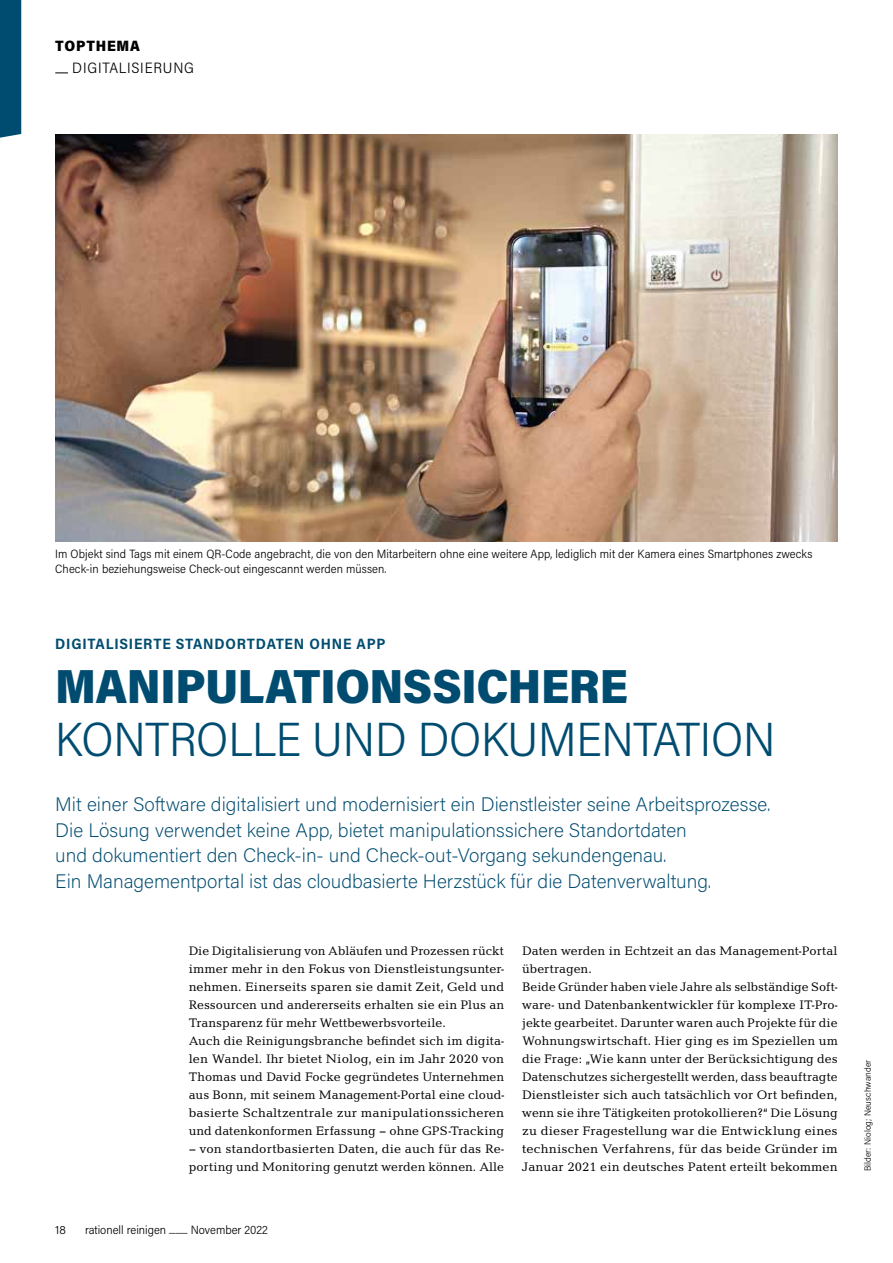
<style>
.page{position:relative;width:893px;height:1263px;background:#fff}
.page>*{position:absolute;margin:0;border:0;box-sizing:border-box;transform-origin:0 0}
.t1{font:300 48px "Acumin Pro Semi Cond";letter-spacing:-.005em;color:#004c70}
.t2{font:900 48px "Acumin Pro Semi Cond";letter-spacing:-.01em;color:#004c70}
.t3{font:200 19.5px/25.5px "Acumin Pro";color:#004c70}
.t4{font:700 15px "Acumin Pro Semi Cond";letter-spacing:.05em;color:#004c70}
.t5{font:300 15px "Acumin Pro Semi Cond";letter-spacing:.05em;color:#000}
.t6{font:900 15px "Acumin Pro Semi Cond";letter-spacing:.05em;color:#000}
.t7{font:12.75px/18px "Candida";color:#000}
.t8{font:300 12px/15px "Acumin Pro Semi Cond";letter-spacing:.005em;color:#000}
.t9{font:300 12px "Acumin Pro";color:#000}
.t10{font:300 9px "Acumin Pro Semi Cond";letter-spacing:.01em;color:#000}
</style>
<div class="page">
<img style="left:55px;top:135px;width:783px;height:406px">
<svg style="left:55px;top:73px;width:13px;height:1px"></svg>
<div style="left:0;top:0;width:21px;height:138px;background:#004c70"></div>
<p class="t6" style="left:55px;top:35px;width:86px">TOPTHEMA</p>
<p class="t5" style="left:72px;top:58px;width:123px">DIGITALISIERUNG</p>
<p class="t8" style="left:55px;top:546px;width:759px">Im Objekt sind Tags mit einem QR-Code angebracht, die von den Mitarbeitern ohne eine weitere App, lediglich mit der Kamera eines Smartphones zwecks<br>Check-in beziehungsweise Check-out eingescannt werden müssen.</p>
<p class="t4" style="left:55px;top:633px;width:332px">DIGITALISIERTE STANDORTDATEN OHNE APP</p>
<h1 class="t2" style="left:55px;top:653px;width:574px">MANIPULATIONSSICHERE</h1>
<h1 class="t1" style="left:55px;top:706px;width:722px">KONTROLLE UND DOKUMENTATION</h1>
<p class="t3" style="left:55px;top:791px;width:717px">Mit einer Software digitalisiert und modernisiert ein Dienstleister seine Arbeitsprozesse.<br>Die Lösung verwendet keine App, bietet manipulationssichere Standortdaten<br>und dokumentiert den Check-in- und Check-out-Vorgang sekundengenau.<br>Ein Managementportal ist das cloudbasierte Herzstück für die Datenverwaltung.</p>
<p class="t7" style="left:189px;top:942px;width:317px">Die Digitalisierung von Abläufen und Prozessen rückt immer mehr in den Fokus von Dienstleistungsunter&shy;nehmen. Einerseits sparen sie damit Zeit, Geld und Ressourcen und andererseits erhalten sie ein Plus an Transparenz für mehr Wettbewerbsvorteile.<br>Auch die Reinigungsbranche befindet sich im digita&shy;len Wandel. Ihr bietet Niolog, ein im Jahr 2020 von Thomas und David Focke gegründetes Unternehmen aus Bonn, mit seinem Management-Portal eine cloud&shy;basierte Schaltzentrale zur manipulationssicheren und datenkonformen Erfassung – ohne GPS-Tracking</p>
<p class="t7" style="left:189px;top:1140px;width:317px">– von standortbasierten Daten, die auch für das Re&shy;porting und Monitoring genutzt werden können. Alle</p>
<p class="t7" style="left:522px;top:942px;width:317px">Daten werden in Echtzeit an das Management-Portal übertragen.<br>Beide Gründer haben viele Jahre als selbständige Soft&shy;ware- und Datenbankentwickler für komplexe IT-Pro&shy;jekte gearbeitet. Darunter waren auch Projekte für die Wohnungswirtschaft. Hier ging es im Speziellen um die Frage: „Wie kann unter der Berücksichtigung des Datenschutzes sichergestellt werden, dass beauftragte Dienstleister sich auch tatsächlich vor Ort befinden, wenn sie ihre Tätigkeiten protokollieren?“ Die Lösung zu dieser Fragestellung war die Entwicklung eines technischen Verfahrens, für das beide Gründer im Januar 2021 ein deutsches Patent erteilt bekommen</p>
<p class="t9" style="left:55px;top:1221px;width:12px">18</p>
<p class="t8" style="left:85px;top:1221px;width:184px">rationell reinigen ___ November 2022</p>
<p class="t10" style="left:861px;top:1171px;width:113px;rotate:-90deg">Bilder: Niolog; Neuschwander</p>
</div>
